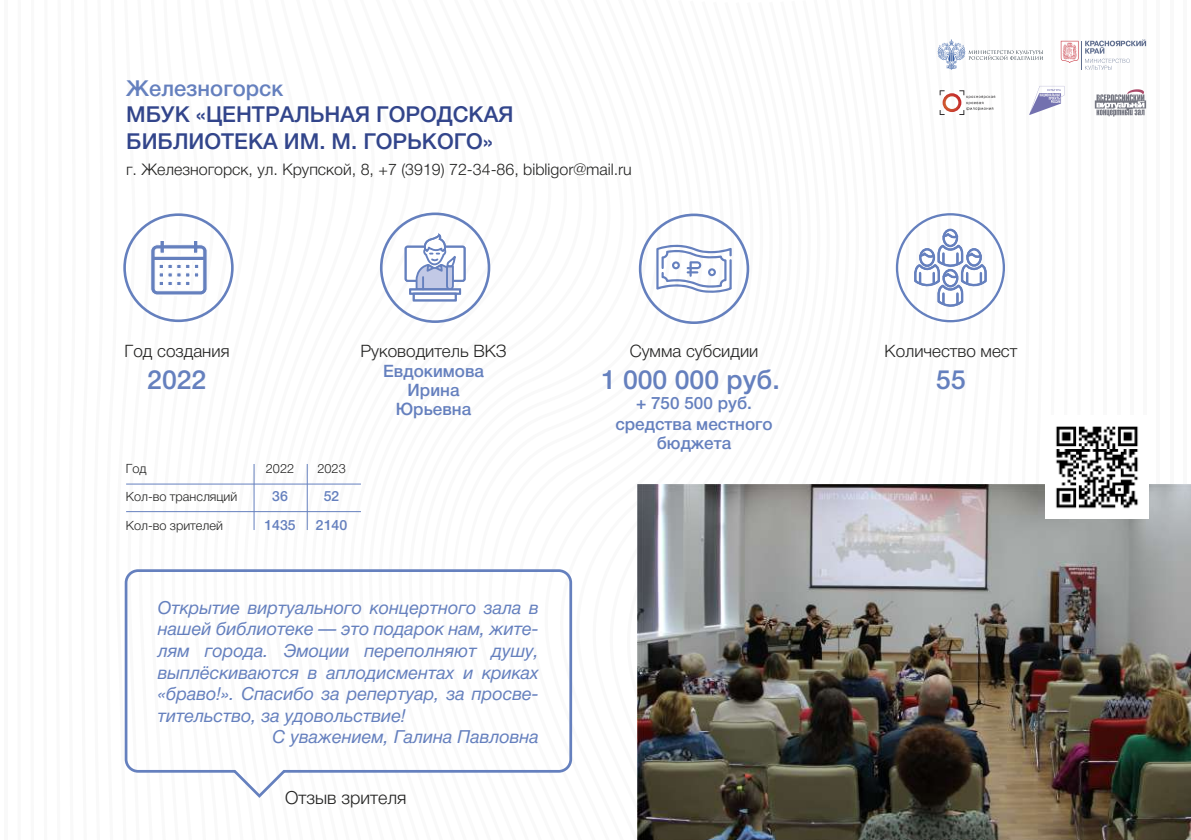
<style>
.page{position:relative;width:1191px;height:840px;background:#fff}
.page>*{position:absolute;margin:0;border:0;box-sizing:border-box;transform-origin:0 0}
.t1{font:500 26.6px "Helvetica Neue Cyr";color:#6580be}
.t2{font:500 22px/26.4px "Helvetica Neue Cyr";color:#32458b}
.t3{font:500 22px "Helvetica Neue Cyr";color:#6580be}
.t4{font:italic 18px "Helvetica Neue Cyr";color:#6580be}
.t5{font:300 18px "Helvetica Neue Cyr";color:#222221}
.t6{font:500 17.2px/19px "Helvetica Neue Cyr";color:#6580be;text-align:center}
.t7{font:300 17.2px "Helvetica Neue Cyr";color:#222221}
.t8{font:300 16px "Helvetica Neue Cyr";color:#222221}
.t9{font:500 14.2px/28.4px "Helvetica Neue Cyr";color:#6580be;text-align:center}
.t10{font:300 12.8px "Helvetica Neue Cyr";color:#222221}
</style>
<div class="page">
<hr style="left:4px;top:0;width:4px;height:839px;background:#f9f9f9">
<hr style="left:1157px;top:0;width:3px;height:839px;background:#f9f9f9">
<hr style="left:1170px;top:0;width:3px;height:839px;background:#f9f9f9">
<hr style="left:1183px;top:0;width:3px;height:839px;background:#f9f9f9">
<svg style="left:895px;top:39px;width:251px;height:284px"></svg>
<svg style="left:123px;top:214px;width:92px;height:299px"></svg>
<div style="left:123px;top:213px;width:111px;height:109px;border:3px solid #6580be;border-radius:50%"></div>
<div style="left:380px;top:212px;width:110px;height:111px;border:3px solid #6580be;border-radius:50%"></div>
<div style="left:405px;top:245px;width:60px;height:36px;border:2px solid #6580be;border-radius:2px"></div>
<div style="left:409px;top:288px;width:52px;height:6px;border:2px solid #6580be"></div>
<div style="left:413px;top:292px;width:44px;height:9px;border:2px solid #6580be"></div>
<svg style="left:415px;top:234px;width:42px;height:57px"></svg>
<div style="left:639px;top:213px;width:110px;height:111px;border:3px solid #6580be;border-radius:50%"></div>
<svg style="left:656px;top:244px;width:75px;height:49px"></svg>
<svg style="left:124px;top:569px;width:449px;height:229px"></svg>
<hr style="left:254px;top:463px;width:1px;height:66px;background:#6580be">
<hr style="left:307px;top:463px;width:1px;height:66px;background:#6580be">
<hr style="left:126px;top:483px;width:235px;height:1px;background:#6580be">
<hr style="left:126px;top:511px;width:235px;height:1px;background:#6580be">
<img style="left:638px;top:484px;width:553px;height:355px">
<img style="left:1045px;top:426px;width:103px;height:92px">
<p class="t3" style="left:126px;top:76px;width:159px">Железногорск</p>
<p class="t2" style="left:126px;top:101px;width:389px">МБУК «ЦЕНТРАЛЬНАЯ ГОРОДСКАЯ<br>БИБЛИОТЕКА ИМ. М. ГОРЬКОГО»</p>
<p class="t8" style="left:126px;top:160px;width:507px">г. Железногорск, ул. Крупской, 8, +7 (3919) 72-34-86, bibligor@mail.ru</p>
<p class="t7" style="left:125px;top:341px;width:106px">Год создания</p>
<h1 class="t1" style="left:147px;top:364px;width:61px">2022</h1>
<p class="t10" style="left:126px;top:461px;width:22px">Год</p>
<p class="t10" style="left:126px;top:489px;width:113px">Кол-во трансляций</p>
<p class="t10" style="left:126px;top:518px;width:99px">Кол-во зрителей</p>
<p class="t10" style="left:266px;top:461px;width:30px">2022</p>
<p class="t9" style="left:264px;top:482px;width:33px">36<br>1435</p>
<p class="t7" style="left:360px;top:341px;width:148px">Руководитель ВКЗ</p>
<p class="t6" style="left:383px;top:361px;width:102px">Евдокимова<br>Ирина<br>Юрьевна</p>
<p class="t10" style="left:317px;top:461px;width:30px">2023</p>
<p class="t9" style="left:316px;top:482px;width:33px">52<br>2140</p>
<p class="t4" style="left:158px;top:597px;width:382px">Открытие виртуального концертного зала в</p>
<p class="t4" style="left:158px;top:618px;width:382px">нашей библиотеке — это подарок нам, жите-</p>
<p class="t4" style="left:158px;top:640px;width:382px">лям города. Эмоции переполняют душу,</p>
<p class="t4" style="left:158px;top:662px;width:382px">выплёскиваются в аплодисментах и криках</p>
<p class="t4" style="left:158px;top:683px;width:382px">«браво!». Спасибо за репертуар, за просве-</p>
<p class="t4" style="left:158px;top:705px;width:249px">тительство, за удовольствие!</p>
<p class="t4" style="left:273px;top:726px;width:268px">С уважением, Галина Павловна</p>
<p class="t5" style="left:285px;top:787px;width:123px">Отзыв зрителя</p>
<p class="t7" style="left:629px;top:341px;width:130px">Сумма субсидии</p>
<h1 class="t1" style="left:601px;top:364px;width:180px">1 000 000 руб.</h1>
<p class="t6" style="left:615px;top:393px;width:159px;line-height:19.8px">+ 750 500 руб. средства местного бюджета</p>
<p class="t7" style="left:884px;top:341px;width:134px">Количество мест</p>
<h1 class="t1" style="left:936px;top:364px;width:31px">55</h1>
</div>
